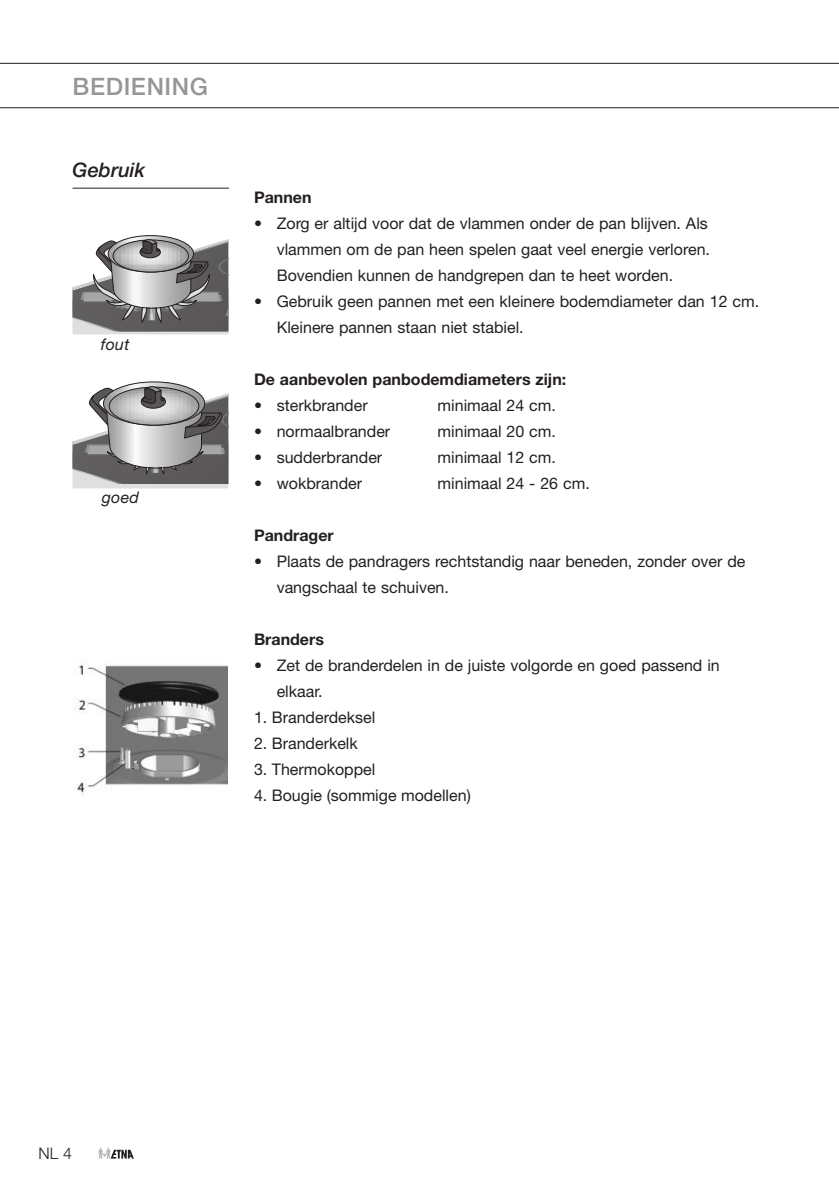
<style>
.page{position:relative;width:839px;height:1191px;background:#fff}
.page>*{position:absolute;margin:0;border:0;box-sizing:border-box;transform-origin:0 0}
.t1{font:500 24px "Helvetica Neue";letter-spacing:.025em;color:#969698}
.t2{font:italic 500 20px "Helvetica Neue";color:#241f1f}
.t3{font:16px/26px "Helvetica Neue";color:#241f1f}
.t4{font:700 16px "Helvetica Neue";color:#241f1f}
.t5{font:italic 16px "Helvetica Neue";letter-spacing:.015em;color:#241f1f}
.t6{font:300 16px "Helvetica Neue";color:#241f1f}
</style>
<div class="page">
<hr style="left:0;top:63px;width:838px;height:1px;background:#241f1f">
<hr style="left:0;top:107px;width:838px;height:1px;background:#241f1f">
<svg style="left:99px;top:1147px;width:35px;height:11px"></svg>
<hr style="left:72px;top:188px;width:157px;height:1px;background:#241f1f">
<img style="left:73px;top:661px;width:155px;height:133px">
<svg style="left:72px;top:235px;width:156px;height:99px"></svg>
<svg style="left:72px;top:381px;width:157px;height:107px"></svg>
<h1 class="t1" style="left:72px;top:72px;width:137px">BEDIENING</h1>
<p class="t2" style="left:72px;top:158px;width:74px">Gebruik</p>
<p class="t5" style="left:101px;top:334px;width:30px">fout</p>
<p class="t5" style="left:102px;top:487px;width:39px">goed</p>
<p class="t4" style="left:254px;top:187px;width:59px">Pannen</p>
<p class="t3" style="left:277px;top:210px;width:435px;text-indent:-23px">• Zorg er altijd voor dat de vlammen onder de pan blijven. Als vlammen om de pan heen spelen gaat veel energie verloren.<br>Bovendien kunnen de handgrepen dan te heet worden.</p>
<p class="t3" style="left:277px;top:288px;width:484px;text-indent:-23px">• Gebruik geen pannen met een kleinere bodemdiameter dan 12 cm.<br>Kleinere pannen staan niet stabiel.</p>
<p class="t4" style="left:254px;top:369px;width:314px">De aanbevolen panbodemdiameters zijn:</p>
<p class="t3" style="left:254px;top:392px;width:115px">• sterkbrander</p>
<p class="t3" style="left:437px;top:392px;width:120px">minimaal 24 cm.</p>
<p class="t3" style="left:254px;top:418px;width:138px">• normaalbrander</p>
<p class="t3" style="left:437px;top:418px;width:120px">minimaal 20 cm.</p>
<p class="t3" style="left:254px;top:444px;width:130px">• sudderbrander</p>
<p class="t3" style="left:437px;top:444px;width:120px">minimaal 12 cm.</p>
<p class="t3" style="left:254px;top:470px;width:110px">• wokbrander</p>
<p class="t3" style="left:437px;top:470px;width:154px">minimaal 24 - 26 cm.</p>
<p class="t4" style="left:254px;top:525px;width:81px">Pandrager</p>
<p class="t3" style="left:277px;top:548px;width:470px;text-indent:-23px">• Plaats de pandragers rechtstandig naar beneden, zonder over de vangschaal te schuiven.</p>
<p class="t4" style="left:254px;top:629px;width:71px">Branders</p>
<p class="t3" style="left:277px;top:652px;width:444px;text-indent:-23px">• Zet de branderdelen in de juiste volgorde en goed passend in elkaar.</p>
<p class="t3" style="left:254px;top:704px;width:123px">1. Branderdeksel</p>
<p class="t3" style="left:254px;top:730px;width:105px">2. Branderkelk</p>
<p class="t3" style="left:254px;top:756px;width:123px">3. Thermokoppel</p>
<p class="t3" style="left:254px;top:782px;width:218px">4. Bougie (sommige modellen)</p>
<p class="t6" style="left:39px;top:1143px;width:35px">NL 4</p>
</div>
